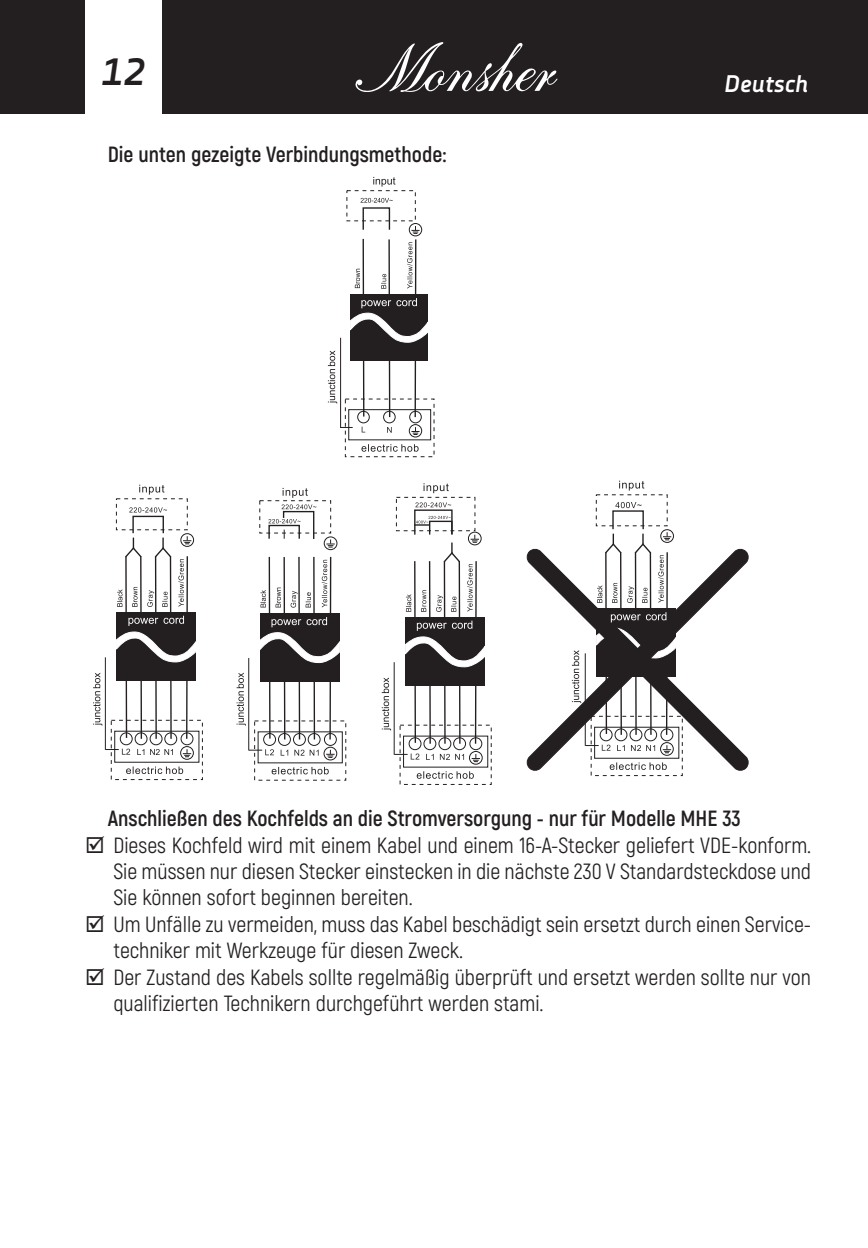
<style>
.page{position:relative;width:868px;height:1248px;background:#fff}
.page>*{position:absolute;margin:0;border:0;box-sizing:border-box;transform-origin:0 0}
.t1{font:italic 700 38px "Decima Nova Pro";color:#231f20}
.t2{font:italic 700 24px "Decima Nova Pro";color:#fff}
.t3{font:22px/26.4px "Akrobat";color:#231f20}
.t4{font:700 22px "Akrobat";color:#231f20}
</style>
<div class="page">
<div style="left:0;top:0;width:867px;height:113px;background:#231f20"></div>
<hr style="left:867px;top:0;width:1px;height:113px;background:#231f20">
<div style="left:85px;top:0;width:77px;height:119px;background:#fff"></div>
<svg style="left:355px;top:42px;width:202px;height:50px"></svg>
<div style="left:414px;top:509px;width:38px;height:26px;border:1px solid #231f20"></div>
<div style="left:429px;top:520px;width:23px;height:15px;border:1px solid #231f20"></div>
<svg style="left:423px;top:483px;width:25px;height:10px"></svg>
<svg style="left:415px;top:502px;width:36px;height:5px"></svg>
<svg style="left:414px;top:516px;width:36px;height:9px"></svg>
<div style="left:396px;top:497px;width:79px;height:34px;border:1px dashed #231f20"></div>
<svg style="left:470px;top:534px;width:9px;height:9px"></svg>
<div style="left:468px;top:532px;width:13px;height:13px;border:1px solid #231f20;border-radius:50%"></div>
<hr style="left:475px;top:561px;width:1px;height:182px;background:#231f20">
<hr style="left:458px;top:561px;width:2px;height:182px;background:#231f20">
<hr style="left:443px;top:561px;width:2px;height:182px;background:#231f20">
<svg style="left:436px;top:595px;width:7px;height:17px"></svg>
<hr style="left:429px;top:561px;width:2px;height:182px;background:#231f20">
<hr style="left:414px;top:561px;width:2px;height:181px;background:#231f20">
<div style="left:405px;top:617px;width:80px;height:69px;background:#231f20"></div>
<svg style="left:451px;top:596px;width:5px;height:15px"></svg>
<svg style="left:467px;top:564px;width:5px;height:47px"></svg>
<hr style="left:393px;top:662px;width:1px;height:92px;background:#231f20">
<svg style="left:406px;top:594px;width:5px;height:17px"></svg>
<svg style="left:421px;top:590px;width:5px;height:21px"></svg>
<div style="left:403px;top:735px;width:85px;height:32px;border:1px solid #231f20"></div>
<svg style="left:394px;top:753px;width:25px;height:6px"></svg>
<svg style="left:426px;top:753px;width:38px;height:6px"></svg>
<div style="left:408px;top:737px;width:13px;height:13px;border:1px solid #231f20;border-radius:50%"></div>
<div style="left:423px;top:737px;width:13px;height:13px;border:1px solid #231f20;border-radius:50%"></div>
<div style="left:438px;top:737px;width:13px;height:13px;border:1px solid #231f20;border-radius:50%"></div>
<div style="left:469px;top:737px;width:13px;height:13px;border:1px solid #231f20;border-radius:50%"></div>
<div style="left:453px;top:737px;width:13px;height:13px;border:1px solid #231f20;border-radius:50%"></div>
<svg style="left:471px;top:754px;width:9px;height:8px"></svg>
<div style="left:469px;top:751px;width:13px;height:13px;border:1px solid #231f20;border-radius:50%"></div>
<svg style="left:443px;top:542px;width:17px;height:21px"></svg>
<hr style="left:329px;top:557px;width:2px;height:182px;background:#231f20">
<hr style="left:313px;top:557px;width:2px;height:182px;background:#231f20">
<hr style="left:298px;top:557px;width:2px;height:182px;background:#231f20">
<svg style="left:290px;top:591px;width:7px;height:16px"></svg>
<hr style="left:283px;top:557px;width:2px;height:182px;background:#231f20">
<hr style="left:268px;top:557px;width:2px;height:181px;background:#231f20">
<div style="left:260px;top:613px;width:79px;height:68px;background:#231f20"></div>
<svg style="left:282px;top:488px;width:26px;height:10px"></svg>
<svg style="left:305px;top:592px;width:6px;height:15px"></svg>
<svg style="left:322px;top:560px;width:5px;height:47px"></svg>
<svg style="left:268px;top:504px;width:48px;height:35px"></svg>
<hr style="left:248px;top:658px;width:1px;height:92px;background:#231f20">
<svg style="left:260px;top:590px;width:6px;height:17px"></svg>
<svg style="left:275px;top:587px;width:6px;height:20px"></svg>
<svg style="left:249px;top:749px;width:25px;height:6px"></svg>
<svg style="left:280px;top:749px;width:38px;height:6px"></svg>
<div style="left:263px;top:733px;width:13px;height:12px;border:1px solid #231f20;border-radius:50%"></div>
<div style="left:278px;top:733px;width:13px;height:12px;border:1px solid #231f20;border-radius:50%"></div>
<div style="left:293px;top:733px;width:13px;height:12px;border:1px solid #231f20;border-radius:50%"></div>
<div style="left:324px;top:733px;width:12px;height:12px;border:1px solid #231f20;border-radius:50%"></div>
<div style="left:308px;top:733px;width:12px;height:12px;border:1px solid #231f20;border-radius:50%"></div>
<svg style="left:326px;top:749px;width:8px;height:9px"></svg>
<div style="left:323px;top:746px;width:14px;height:14px;border:1px solid #231f20;border-radius:50%"></div>
<svg style="left:326px;top:539px;width:9px;height:8px"></svg>
<div style="left:324px;top:536px;width:13px;height:14px;border:1px solid #231f20;border-radius:50%"></div>
<svg style="left:526px;top:548px;width:223px;height:223px"></svg>
<svg style="left:328px;top:177px;width:107px;height:280px"></svg>
<svg style="left:260px;top:617px;width:80px;height:46px"></svg>
<svg style="left:405px;top:620px;width:80px;height:47px"></svg>
<svg style="left:236px;top:672px;width:10px;height:53px"></svg>
<svg style="left:382px;top:677px;width:9px;height:53px"></svg>
<svg style="left:271px;top:766px;width:58px;height:8px"></svg>
<svg style="left:416px;top:771px;width:58px;height:7px"></svg>
<svg style="left:572px;top:480px;width:111px;height:296px"></svg>
<svg style="left:93px;top:484px;width:110px;height:296px"></svg>
<h1 class="t1" style="left:101px;top:50px;width:46px">12</h1>
<p class="t4" style="left:108px;top:141px;width:340px">Die unten gezeigte Verbindungsmethode:</p>
<p class="t2" style="left:724px;top:70px;width:85px">Deutsch</p>
<p class="t4" style="left:108px;top:804px;width:634px">Anschließen des Kochfelds an die Stromversorgung - nur für Modelle MHE 33</p>
<p class="t3" style="left:113px;top:831px;width:699px">Dieses Kochfeld wird mit einem Kabel und einem 16-A-Stecker geliefert VDE-konform.<br>Sie müssen nur diesen Stecker einstecken in die nächste 230 V Standardsteckdose und Sie können sofort beginnen bereiten.<br>Um Unfälle zu vermeiden, muss das Kabel beschädigt sein ersetzt durch einen Service&shy;techniker mit Werkzeuge für diesen Zweck.<br>Der Zustand des Kabels sollte regelmäßig überprüft und ersetzt werden sollte nur von qualifizierten Technikern durchgeführt werden stami.</p>
</div>
